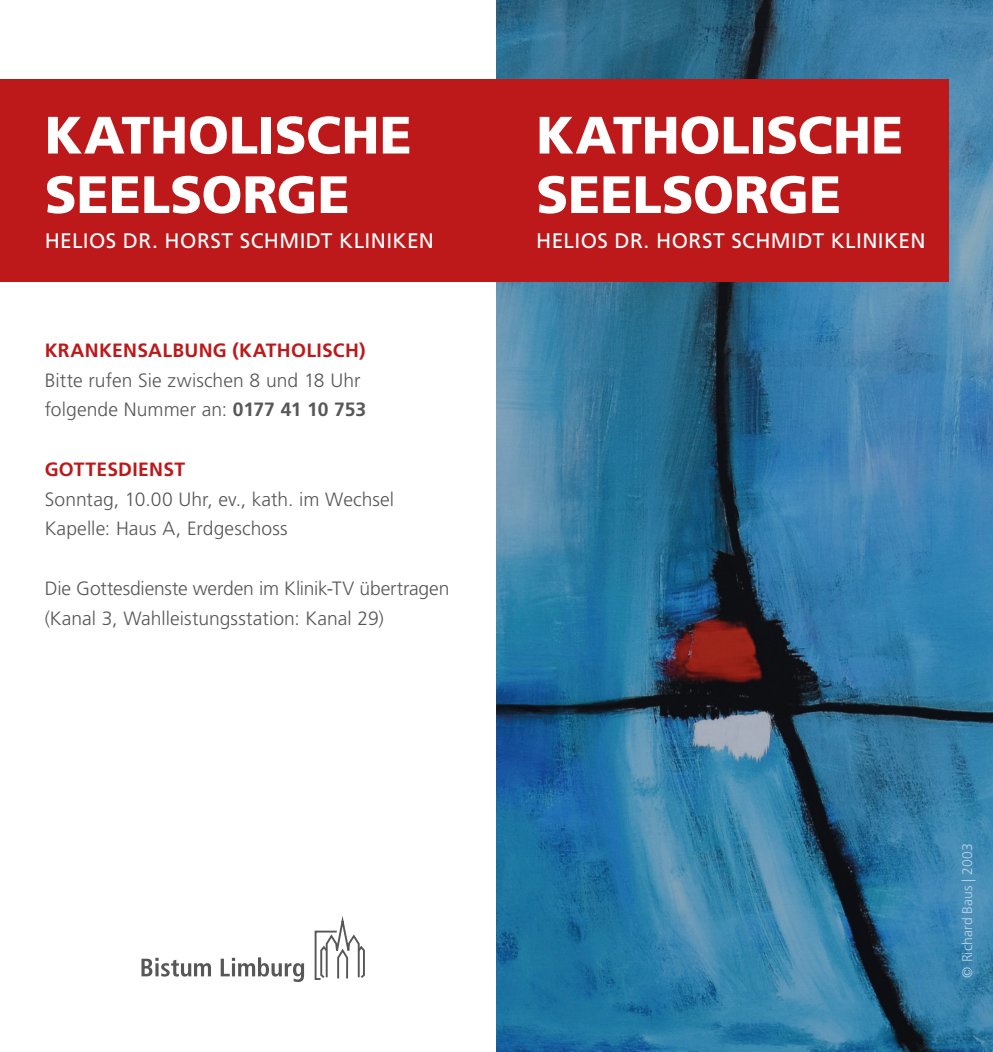
<style>
.page{position:relative;width:993px;height:1052px;background:#fff}
.page>*{position:absolute;margin:0;border:0;box-sizing:border-box;transform-origin:0 0}
.t1{font:900 52.5px/59.5px "Frutiger LT Pro";color:#fff}
.t2{font:21px "Frutiger LT Pro";letter-spacing:.015em;color:#fff}
.t3{font:300 19.25px/29.8px "Frutiger LT Pro";color:#575757}
.t4{font:700 19.25px "Frutiger LT Pro";letter-spacing:.015em;color:#bd181a}
.t5{font:300 14px "Frutiger LT Pro";letter-spacing:.005em;color:#bcd1e9}
.s1{font-weight:700}
</style>
<div class="page">
<img style="left:496px;top:0;width:496px;height:1052px">
<div style="left:0;top:79px;width:947px;height:203px;background:#bd181a"></div>
<svg style="left:314px;top:916px;width:51px;height:64px"></svg>
<svg style="left:141px;top:957px;width:163px;height:25px"></svg>
<h1 class="t1" style="left:45px;top:105px;width:368px">KATHOLISCHE<br>SEELSORGE</h1>
<p class="t2" style="left:45px;top:228px;width:390px">HELIOS DR. HORST SCHMIDT KLINIKEN</p>
<p class="t4" style="left:45px;top:339px;width:322px">KRANKENSALBUNG (KATHOLISCH)</p>
<p class="t3" style="left:45px;top:365px;width:323px">Bitte rufen Sie zwischen 8 und 18 Uhr folgende Nummer an: <span class="s1">0177 41 10 753</span></p>
<p class="t4" style="left:45px;top:458px;width:142px">GOTTESDIENST</p>
<p class="t3" style="left:45px;top:484px;width:351px">Sonntag, 10.00 Uhr, ev., kath. im Wechsel<br>Kapelle: Haus A, Erdgeschoss</p>
<p class="t3" style="left:45px;top:573px;width:406px">Die Gottesdienste werden im Klinik-TV übertragen (Kanal 3, Wahlleistungsstation: Kanal 29)</p>
<h1 class="t1" style="left:536px;top:105px;width:368px">KATHOLISCHE<br>SEELSORGE</h1>
<p class="t2" style="left:536px;top:228px;width:390px">HELIOS DR. HORST SCHMIDT KLINIKEN</p>
<p class="t5" style="left:958px;top:977px;width:136px;rotate:-90deg">© Richard Baus | 2003</p>
</div>
